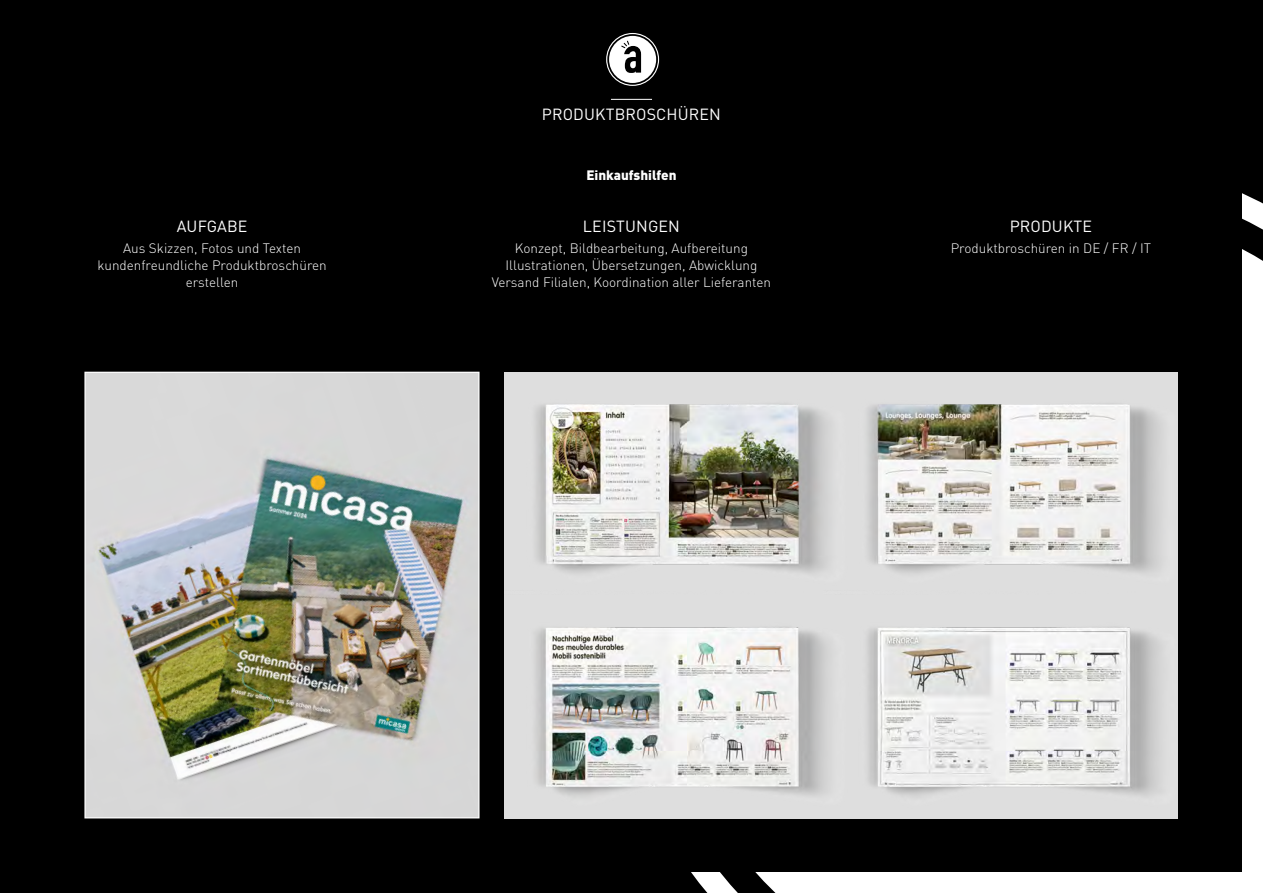
<style>
.page{position:relative;width:1263px;height:893px;background:#000}
.page>*{position:absolute;margin:0;border:0;box-sizing:border-box;transform-origin:0 0}
.t1{font:15.9px "DIN Pro";letter-spacing:.01em;color:#fff}
.t2{font:300 13.5px/17.2px "DIN Pro";color:#fff;text-align:center}
.t3{font:900 13.5px "DIN Pro";color:#fff}
</style>
<div class="page">
<div style="left:691px;top:193px;width:572px;height:700px;background:#fff"></div>
<div style="left:0;top:115px;width:1242px;height:757px;background:#000"></div>
<div style="left:606px;top:33px;width:53px;height:53px;border:1px solid #fff;border-radius:50%"></div>
<svg style="left:609px;top:36px;width:47px;height:47px"></svg>
<hr style="left:611px;top:99px;width:41px;height:1px;background:#fff">
<img style="left:504px;top:372px;width:305px;height:196px">
<img style="left:504px;top:568px;width:319px;height:251px">
<img style="left:809px;top:372px;width:369px;height:228px">
<img style="left:823px;top:568px;width:355px;height:251px">
<img style="left:86px;top:374px;width:391px;height:442px">
<p class="t1" style="left:177px;top:214px;width:72px">AUFGABE</p>
<p class="t2" style="left:97px;top:238px;width:231px">Aus Skizzen, Fotos und Texten kundenfreundliche Produktbroschüren erstellen</p>
<p class="t1" style="left:542px;top:101px;width:181px">PRODUKTBROSCHÜREN</p>
<p class="t3" style="left:586px;top:164px;width:92px">Einkaufshilfen</p>
<p class="t1" style="left:583px;top:214px;width:99px">LEISTUNGEN</p>
<p class="t2" style="left:492px;top:238px;width:281px">Konzept, Bildbearbeitung, Aufbereitung<br>Illustrationen, Übersetzungen, Abwicklung<br>Versand Filialen, Koordination aller Lieferanten</p>
<p class="t1" style="left:1010px;top:214px;width:84px">PRODUKTE</p>
<p class="t2" style="left:951px;top:238px;width:202px">Produktbroschüren in DE / FR / IT</p>
</div>
